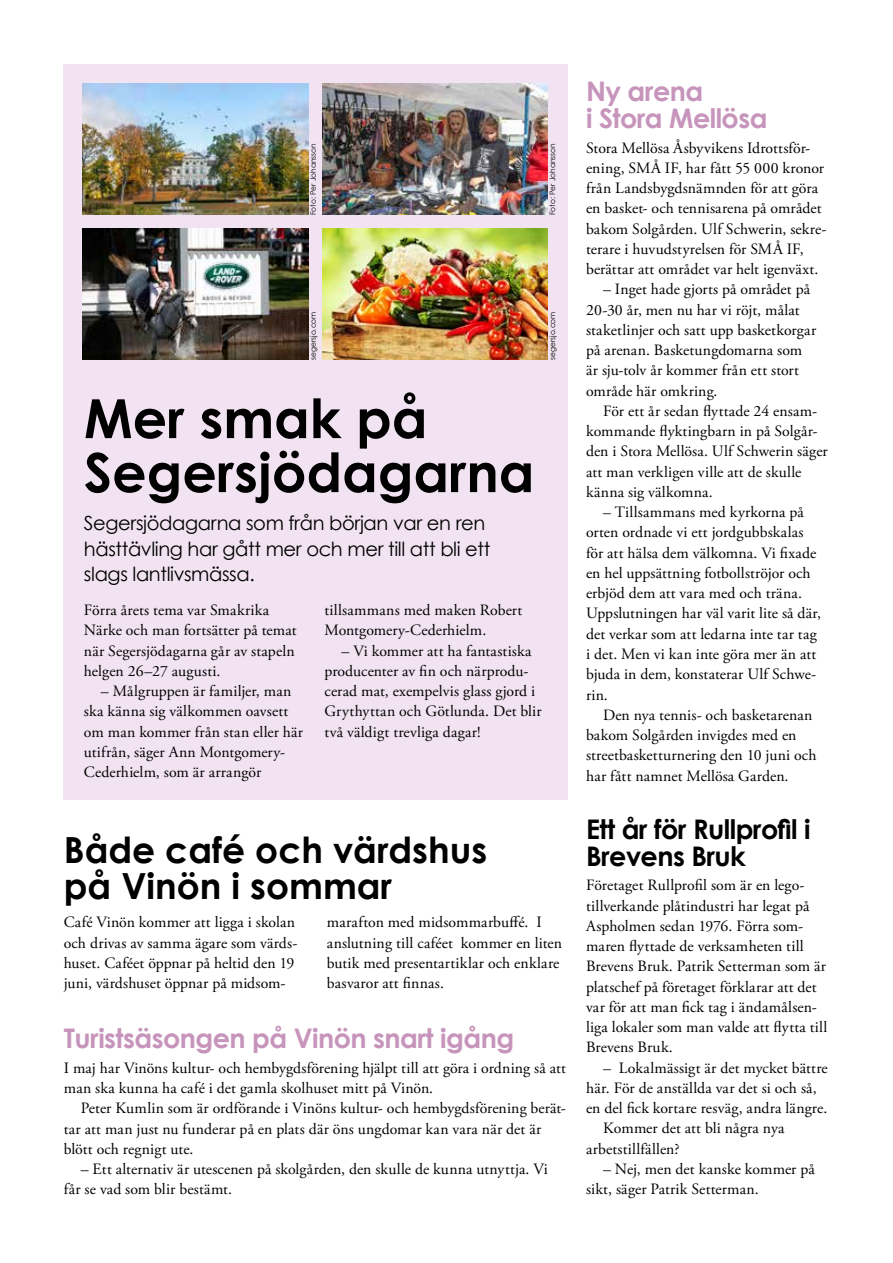
<style>
.page{position:relative;width:893px;height:1263px;background:#fff}
.page>*{position:absolute;margin:0;border:0;box-sizing:border-box;transform-origin:0 0}
.t1{font:700 54px/54px "Century Gothic";color:#000}
.t2{font:700 36px/36px "Century Gothic";color:#000}
.t3{font:700 27px/27px "Century Gothic";letter-spacing:-.02em;color:#c794bb}
.t4{font:700 27px "Century Gothic";letter-spacing:-.02em;color:#000}
.t5{font:19.5px/25.5px "Century Gothic";letter-spacing:-.02em;color:#000}
.t6{font:15.75px/20.2px "Adobe Garamond Pro";letter-spacing:.01em;color:#000}
.t7{font:7.5px "Century Gothic";color:#000}
</style>
<div class="page">
<div style="left:64px;top:64px;width:504px;height:735px;background:#f1e3f1"></div>
<img style="left:83px;top:84px;width:225px;height:131px">
<img style="left:83px;top:229px;width:225px;height:130px">
<img style="left:322px;top:84px;width:225px;height:131px">
<img style="left:322px;top:229px;width:225px;height:130px">
<p class="t7" style="left:308px;top:215px;width:73px;rotate:-90deg">Foto: Per Johansson</p>
<p class="t7" style="left:308px;top:360px;width:50px;rotate:-90deg">segersjo.com</p>
<p class="t7" style="left:548px;top:215px;width:73px;rotate:-90deg">Foto: Per Johansson</p>
<p class="t7" style="left:548px;top:360px;width:50px;rotate:-90deg">segersjo.com</p>
<h1 class="t1" style="left:84px;top:390px;width:452px">Mer smak på<br>Segersjödagarna</h1>
<p class="t5" style="left:84px;top:510px;width:408px">Segersjödagarna som från början var en ren hästtävling har gått mer och mer till att bli ett slags lantlivsmässa.</p>
<p class="t6" style="left:84px;top:601px;width:187px">Förra årets tema var Smakrika</p>
<p class="t6" style="left:325px;top:601px;width:199px">tillsammans med maken Robert</p>
<p class="t6" style="left:84px;top:621px;width:214px">Närke och man fortsätter på temat</p>
<p class="t6" style="left:325px;top:621px;width:163px">Montgomery-Cederhielm.</p>
<p class="t6" style="left:84px;top:641px;width:212px">när Segersjödagarna går av stapeln</p>
<p class="t6" style="left:342px;top:641px;width:191px">– Vi kommer att ha fantastiska</p>
<p class="t6" style="left:84px;top:661px;width:138px">helgen 26–27 augusti.</p>
<p class="t6" style="left:325px;top:661px;width:205px">producenter av fn och närprodu-</p>
<p class="t6" style="left:101px;top:682px;width:192px">– Målgruppen är familjer, man</p>
<p class="t6" style="left:325px;top:682px;width:212px">cerad mat, exempelvis glass gjord i</p>
<p class="t6" style="left:84px;top:702px;width:206px">ska känna sig välkommen oavsett</p>
<p class="t6" style="left:325px;top:702px;width:219px">Grythyttan och Götlunda. Det blir</p>
<p class="t6" style="left:84px;top:722px;width:221px">om man kommer från stan eller här</p>
<p class="t6" style="left:325px;top:722px;width:158px">två väldigt trevliga dagar!</p>
<p class="t6" style="left:84px;top:742px;width:203px">utifrån, säger Ann Montgomery-<br>Cederhielm, som är arrangör</p>
<h1 class="t2" style="left:64px;top:831px;width:425px">Både café och värdshus på Vinön i sommar</h1>
<p class="t6" style="left:64px;top:913px;width:233px">Café Vinön kommer att ligga i skolan</p>
<p class="t6" style="left:327px;top:913px;width:216px">marafton med midsommarbufé. I</p>
<p class="t6" style="left:64px;top:933px;width:235px">och drivas av samma ägare som värds-</p>
<p class="t6" style="left:327px;top:933px;width:237px">anslutning till caféet kommer en liten</p>
<p class="t6" style="left:64px;top:953px;width:232px">huset. Caféet öppnar på heltid den 19</p>
<p class="t6" style="left:327px;top:953px;width:234px">butik med presentartiklar och enklare</p>
<p class="t6" style="left:64px;top:973px;width:223px">juni, värdshuset öppnar på midsom-</p>
<p class="t6" style="left:327px;top:973px;width:119px">basvaror att fnnas.</p>
<h2 class="t3" style="left:64px;top:1024px;width:452px">Turistsäsongen på Vinön snart igång</h2>
<p class="t6" style="left:64px;top:1058px;width:504px">I maj har Vinöns kultur- och hembygdsförening hjälpt till att göra i ordning så att man ska kunna ha café i det gamla skolhuset mitt på Vinön.</p>
<p class="t6" style="left:64px;top:1099px;width:503px;text-indent:17px">Peter Kumlin som är ordförande i Vinöns kultur- och hembygdsförening berät&shy;tar att man just nu funderar på en plats där öns ungdomar kan vara när det är blött och regnigt ute.</p>
<p class="t6" style="left:64px;top:1159px;width:486px;text-indent:17px">– Ett alternativ är utescenen på skolgården, den skulle de kunna utnyttja. Vi får se vad som blir bestämt.</p>
<h2 class="t3" style="left:586px;top:77px;width:183px">Ny arena<br>i Stora Mellösa</h2>
<p class="t6" style="left:586px;top:138px;width:242px">Stora Mellösa Åsbyvikens Idrottsför&shy;ening, SMÅ IF, har fått 55 000 kronor från Landsbygdsnämnden för att göra en basket- och tennisarena på området bakom Solgården. Ulf Schwerin, sekre&shy;terare i huvudstyrelsen för SMÅ IF, berättar att området var helt igenväxt.</p>
<p class="t6" style="left:586px;top:280px;width:232px;text-indent:17px">– Inget hade gjorts på området på<br>20-30 år, men nu har vi röjt, målat staketlinjer och satt upp basketkorgar på arenan. Basketungdomarna som är sju-tolv år kommer från ett stort område här omkring.</p>
<p class="t6" style="left:586px;top:401px;width:243px;text-indent:17px">För ett år sedan fyttade 24 ensam&shy;kommande fyktingbarn in på Solgår&shy;den i Stora Mellösa. Ulf Schwerin säger att man verkligen ville att de skulle känna sig välkomna.</p>
<p class="t6" style="left:586px;top:503px;width:236px;text-indent:17px">– Tillsammans med kyrkorna på orten ordnade vi ett jordgubbskalas för att hälsa dem välkomna. Vi fxade en hel uppsättning fotbollströjor och erbjöd dem att vara med och träna.<br>Uppslutningen har väl varit lite så där, det verkar som att ledarna inte tar tag i det. Men vi kan inte göra mer än att bjuda in dem, konstaterar Ulf Schwe&shy;rin.</p>
<p class="t6" style="left:586px;top:705px;width:232px;text-indent:17px">Den nya tennis- och basketarenan bakom Solgården invigdes med en streetbasketturnering den 10 juni och har fått namnet Mellösa Garden.</p>
<p class="t4" style="left:586px;top:812px;width:226px">Ett år för Rullprofil i</p>
<h2 class="t4" style="left:586px;top:839px;width:161px">Brevens Bruk</h2>
<p class="t6" style="left:586px;top:876px;width:243px">Företaget Rullprofl som är en lego&shy;tillverkande plåtindustri har legat på Aspholmen sedan 1976. Förra som&shy;maren fyttade de verksamheten till Brevens Bruk. Patrik Setterman som är platschef på företaget förklarar att det var för att man fck tag i ändamålsen&shy;liga lokaler som man valde att fytta till Brevens Bruk.</p>
<p class="t6" style="left:586px;top:1058px;width:243px;text-indent:17px">– Lokalmässigt är det mycket bättre här. För de anställda var det si och så, en del fck kortare resväg, andra längre.</p>
<p class="t6" style="left:586px;top:1119px;width:200px;text-indent:17px">Kommer det att bli några nya arbetstillfällen?</p>
<p class="t6" style="left:586px;top:1159px;width:230px;text-indent:17px">– Nej, men det kanske kommer på sikt, säger Patrik Setterman.</p>
</div>
